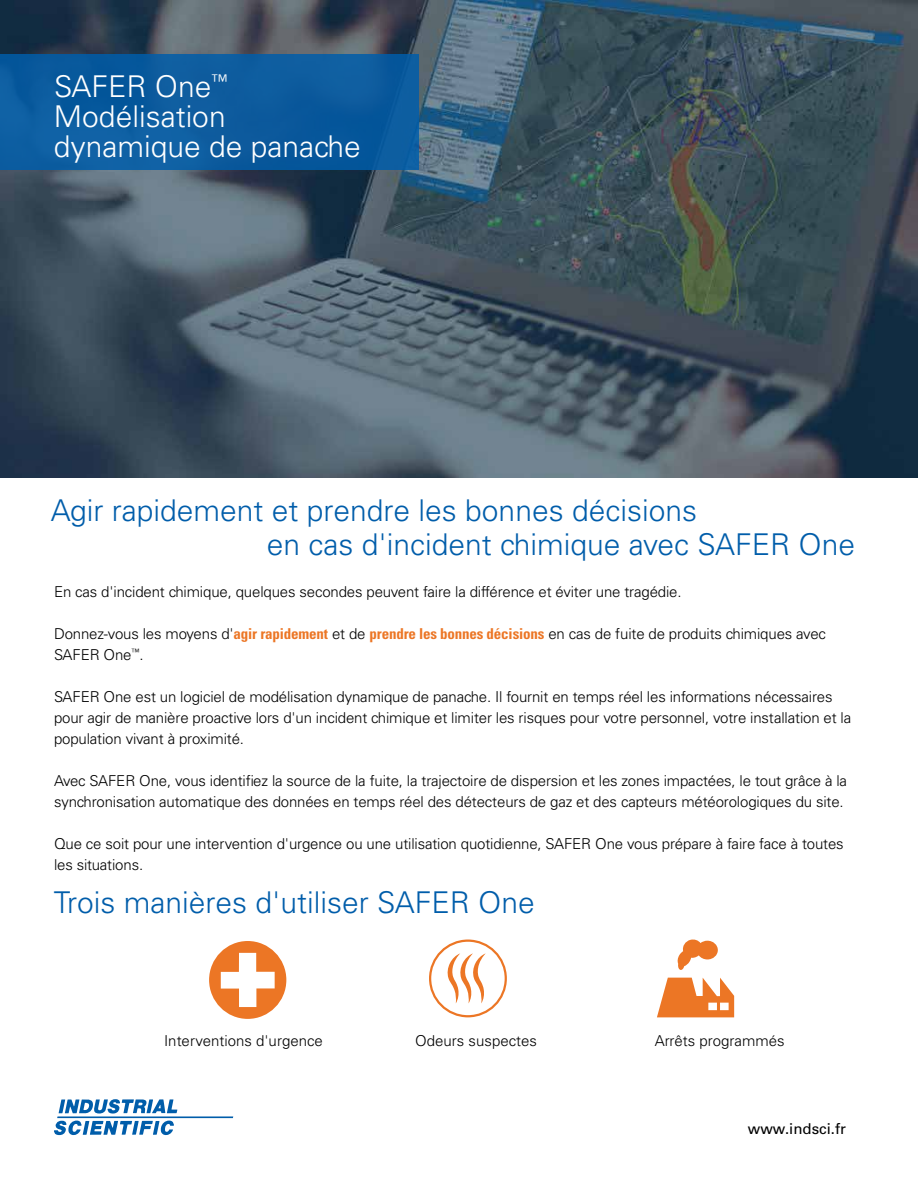
<style>
.page{position:relative;width:918px;height:1188px;background:#fff}
.page>*{position:absolute;margin:0;border:0;box-sizing:border-box;transform-origin:0 0}
.t1{font:300 30px/33.9px "Univers LT Std";color:#005daa}
.t2{font:300 30px/30px "Univers LT Std";color:#fff}
.t3{font:300 15px/21px "Univers LT Std";letter-spacing:-.01em;color:#000}
.t4{font:15px "Univers LT Std";color:#000}
.s1{font-weight:700;font-stretch:condensed;color:#ec7625}
</style>
<div class="page">
<img style="left:0;top:0;width:918px;height:478px">
<svg style="left:59px;top:1099px;width:118px;height:15px"></svg>
<hr style="left:57px;top:1116px;width:176px;height:2px;background:#005daa">
<svg style="left:54px;top:1120px;width:120px;height:15px"></svg>
<div style="left:0;top:54px;width:418px;height:116px;background:#0d5c9e"></div>
<svg style="left:209px;top:941px;width:77px;height:78px"></svg>
<svg style="left:657px;top:978px;width:77px;height:39px"></svg>
<svg style="left:677px;top:939px;width:41px;height:31px"></svg>
<svg style="left:447px;top:953px;width:39px;height:50px"></svg>
<div style="left:429px;top:940px;width:78px;height:77px;border:2px solid #ec7625;border-radius:50%"></div>
<h1 class="t2" style="left:54px;top:72px;width:308px">SAFER One<sup>™<br></sup>Modélisation dynamique de panache</h1>
<h1 class="t1" style="left:267px;top:494px;width:590px;text-indent:-216px">Agir rapidement et prendre les bonnes décisions<br>en cas d'incident chimique avec SAFER One</h1>
<p class="t3" style="left:54px;top:581px;width:629px">En cas d'incident chimique, quelques secondes peuvent faire la différence et éviter une tragédie.</p>
<p class="t3" style="left:54px;top:623px;width:774px">Donnez-vous les moyens d'<span class="s1">agir rapidement</span> et de <span class="s1">prendre les bonnes décisions</span> en cas de fuite de produits chimiques avec<br>SAFER One<sup>™</sup>.</p>
<p class="t3" style="left:54px;top:686px;width:799px">SAFER One est un logiciel de modélisation dynamique de panache. Il fournit en temps réel les informations nécessaires pour agir de manière proactive lors d'un incident chimique et limiter les risques pour votre personnel, votre installation et la population vivant à proximité.</p>
<p class="t3" style="left:54px;top:770px;width:795px">Avec SAFER One, vous identifiez la source de la fuite, la trajectoire de dispersion et les zones impactées, le tout grâce à la synchronisation automatique des données en temps réel des détecteurs de gaz et des capteurs météorologiques du site.</p>
<p class="t3" style="left:54px;top:833px;width:791px">Que ce soit pour une intervention d'urgence ou une utilisation quotidienne, SAFER One vous prépare à faire face à toutes les situations.</p>
<h1 class="t1" style="left:54px;top:886px;width:482px">Trois manières d'utiliser SAFER One</h1>
<p class="t3" style="left:164px;top:1031px;width:160px">Interventions d'urgence</p>
<p class="t3" style="left:415px;top:1031px;width:123px">Odeurs suspectes</p>
<p class="t3" style="left:655px;top:1031px;width:131px">Arrêts programmés</p>
<p class="t4" style="left:748px;top:1120px;width:100px">www.indsci.fr</p>
</div>
